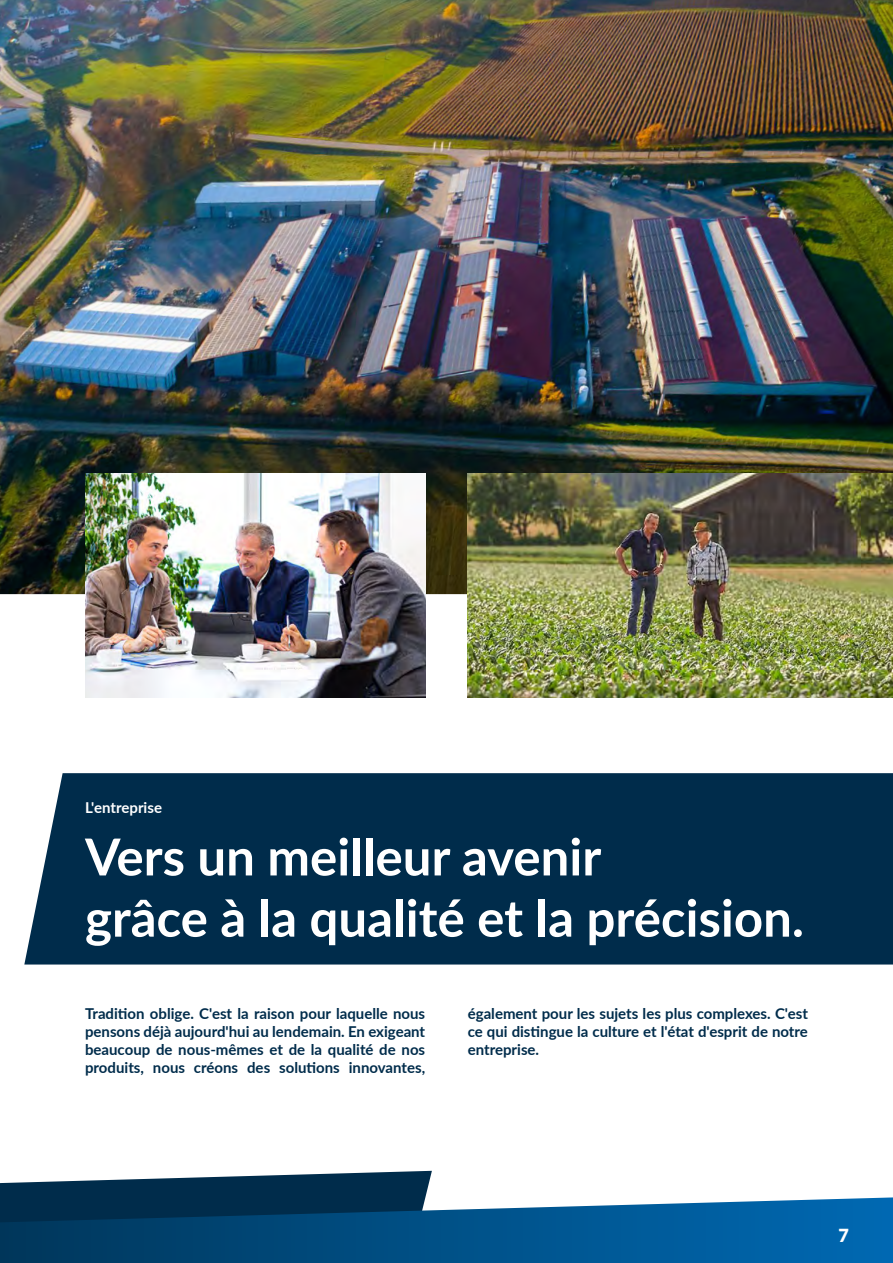
<style>
.page{position:relative;width:893px;height:1263px;background:#fff}
.page>*{position:absolute;margin:0;border:0;box-sizing:border-box;transform-origin:0 0}
.t1{font:700 51px/61.2px "Lato";color:#fff}
.t2{font:900 18px "Lato";color:#fff}
.t3{font:700 15px/18px "Lato";color:#002c4b;text-align:justify}
.t4{font:700 15px "Lato";color:#fff}
</style>
<div class="page">
<svg style="left:0;top:1171px;width:432px;height:26px"></svg>
<svg style="left:0;top:1197px;width:893px;height:66px;background:#0e5687"></svg>
<img style="left:0;top:0;width:893px;height:594px">
<img style="left:468px;top:474px;width:425px;height:223px">
<img style="left:85px;top:474px;width:340px;height:223px">
<div style="left:24px;top:773px;width:869px;height:191px;background:#002c4b"></div>
<p class="t4" style="left:85px;top:797px;width:78px">L'entreprise</p>
<h1 class="t1" style="left:85px;top:824px;width:720px">Vers un meilleur avenir<br>grâce à la qualité et la précision.</h1>
<p class="t3" style="left:85px;top:1004px;width:342px">Tradition oblige. C'est la raison pour laquelle nous pensons déjà aujourd'hui au lendemain. En exigeant beaucoup de nous-mêmes et de la qualité de nos produits, nous créons des solutions innovantes,</p>
<p class="t3" style="left:468px;top:1004px;width:342px">également pour les sujets les plus complexes. C'est ce qui distingue la culture et l'état d'esprit de notre entreprise.</p>
<p class="t2" style="left:838px;top:1221px;width:12px">7</p>
</div>
